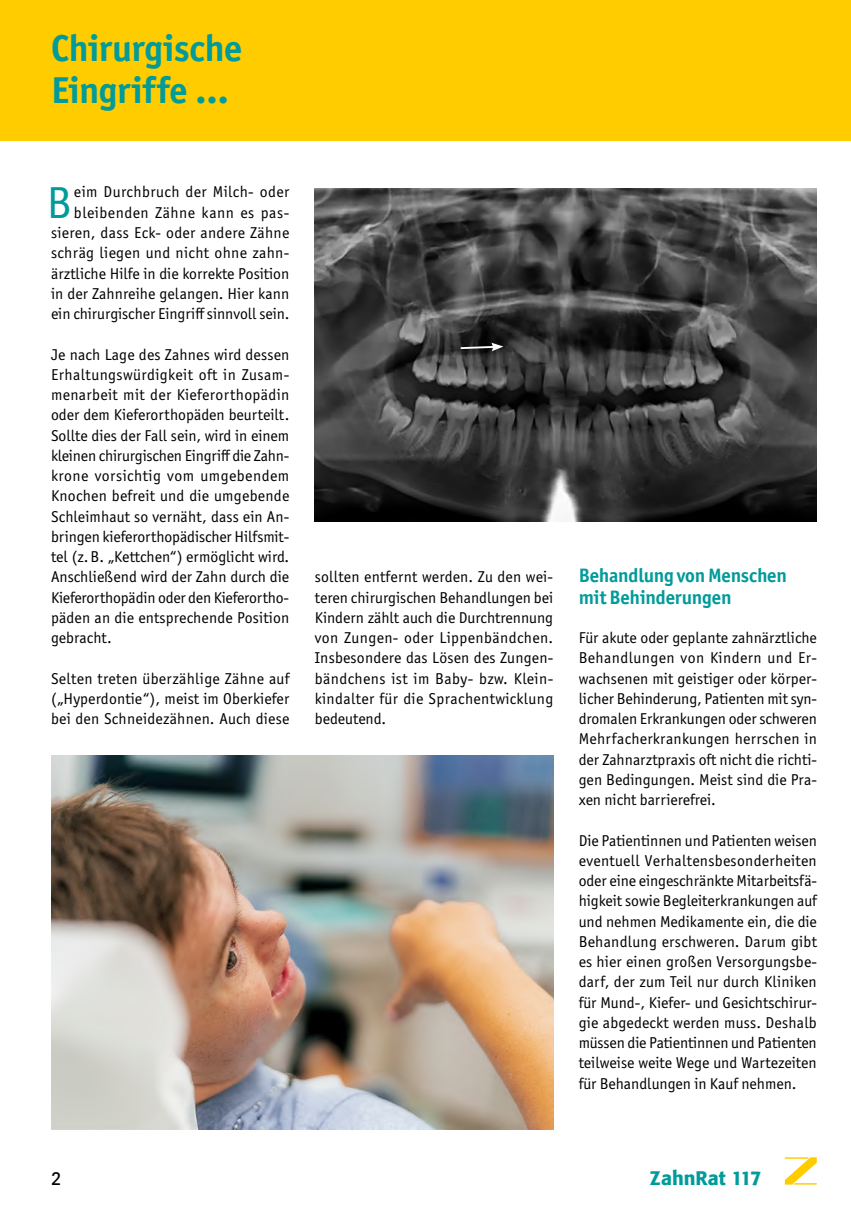
<style>
.page{position:relative;width:851px;height:1212px;background:#fff}
.page>*{position:absolute;margin:0;border:0;box-sizing:border-box;transform-origin:0 0}
.t1{font:45px "Officina Sans ITC Pro";color:#009b9a}
.t2{font:700 37.5px/42px "Officina Sans ITC Pro";letter-spacing:-.01em;color:#009b9a}
.t3{font:700 19.5px/21.8px "Officina Sans ITC Pro";letter-spacing:-.01em;color:#009b9a}
.t4{font:500 19.5px "Formata";color:#009b9a}
.t5{font:18px "Univers";color:#000}
.t6{font:15.75px/20.2px "Officina Sans ITC Pro";letter-spacing:.01em;color:#000;text-align:justify}
</style>
<div class="page">
<div style="left:0;top:0;width:850px;height:140px;background:#fc0"></div>
<svg style="left:784px;top:1157px;width:32px;height:27px"></svg>
<img style="left:315px;top:188px;width:501px;height:333px">
<img style="left:51px;top:756px;width:502px;height:373px">
<svg style="left:459px;top:343px;width:44px;height:8px"></svg>
<h2 class="t2" style="left:51px;top:27px;width:192px">Chirurgische<br>Eingriffe …</h2>
<p class="t6" style="left:51px;top:182px;width:240px;text-align:right">eim Durchbruch der Milch- oder bleibenden Zähne kann es pas&shy;sieren, dass Eck- oder andere Zähne schräg liegen und nicht ohne zahn&shy;ärztliche Hilfe in die korrekte Position in der Zahnreihe gelangen. Hier kann ein chirurgischer Eingriff sinnvoll sein.</p>
<p class="t6" style="left:51px;top:344px;width:240px">Je nach Lage des Zahnes wird dessen Erhaltungswürdigkeit oft in Zusam&shy;menarbeit mit der Kieferorthopädin oder dem Kieferorthopäden beurteilt.<br>Sollte dies der Fall sein, wird in einem kleinen chirurgischen Eingriff die Zahn&shy;krone vorsichtig vom umgebendem Knochen befreit und die umgebende Schleimhaut so vernäht, dass ein An&shy;bringen kieferorthopädischer Hilfsmit&shy;tel (z.B. „Kettchen“) ermöglicht wird.<br>Anschließend wird der Zahn durch die Kieferorthopädin oder den Kieferortho&shy;päden an die entsprechende Position gebracht.</p>
<p class="t6" style="left:51px;top:668px;width:240px">Selten treten überzählige Zähne auf („Hyperdontie“), meist im Oberkiefer bei den Schneidezähnen. Auch diese</p>
<h1 class="t1" style="left:47px;top:176px;width:26px">B</h1>
<p class="t6" style="left:315px;top:567px;width:240px">sollten entfernt werden. Zu den wei&shy;teren chirurgischen Behandlungen bei Kindern zählt auch die Durchtrennung von Zungen- oder Lippenbändchen.<br>Insbesondere das Lösen des Zungen&shy;bändchens ist im Baby- bzw. Klein&shy;kindalter für die Sprachentwicklung bedeutend.</p>
<p class="t3" style="left:578px;top:565px;width:210px">Behandlung von Menschen mit Behinderungen</p>
<p class="t6" style="left:578px;top:627px;width:240px">Für akute oder geplante zahnärztliche Behandlungen von Kindern und Er&shy;wachsenen mit geistiger oder körper&shy;licher Behinderung, Patienten mit syn&shy;dromalen Erkrankungen oder schweren Mehrfacherkrankungen herrschen in der Zahnarztpraxis oft nicht die richti&shy;gen Bedingungen. Meist sind die Pra&shy;xen nicht barrierefrei.</p>
<p class="t6" style="left:578px;top:830px;width:240px">Die Patientinnen und Patienten weisen eventuell Verhaltensbesonderheiten oder eine eingeschränkte Mitarbeitsfä&shy;higkeit sowie Begleiterkrankungen auf und nehmen Medikamente ein, die die Behandlung erschweren. Darum gibt es hier einen großen Versorgungsbe&shy;darf, der zum Teil nur durch Kliniken für Mund-, Kiefer- und Gesichtschirur&shy;gie abgedeckt werden muss. Deshalb müssen die Patientinnen und Patienten teilweise weite Wege und Wartezeiten für Behandlungen in Kauf nehmen.</p>
<p class="t5" style="left:51px;top:1170px;width:12px">2</p>
<p class="t4" style="left:649px;top:1166px;width:113px">ZahnRat 117</p>
</div>
